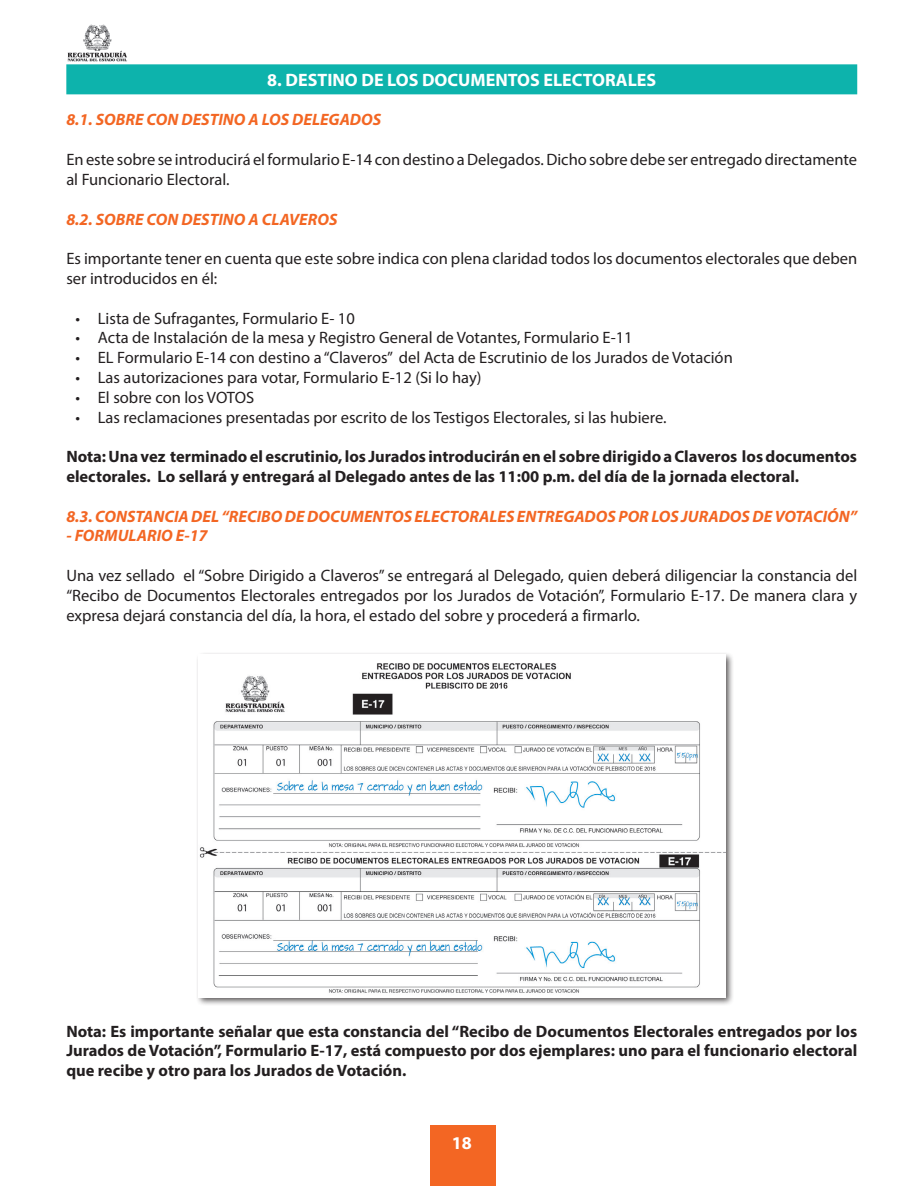
<style>
.page{position:relative;width:921px;height:1186px;background:#fff}
.page>*{position:absolute;margin:0;border:0;box-sizing:border-box;transform-origin:0 0}
.t1{font:700 18px "Myriad Pro";color:#fff}
.t2{font:16.5px/19.8px "Myriad Pro";color:#231f20}
.t3{font:700 16.5px/19.8px "Myriad Pro";color:#231f20}
.t4{font:italic 700 16.5px "Myriad Pro";color:#f36623}
</style>
<div class="page">
<div style="left:430px;top:1125px;width:66px;height:61px;background:#f36623"></div>
<img style="left:67px;top:24px;width:60px;height:38px">
<div style="left:66px;top:64px;width:791px;height:30px;background:#0db3ac"></div>
<div style="left:195px;top:652px;width:539px;height:354px;background:#231f20;opacity:.75"></div>
<img style="left:198px;top:655px;width:527px;height:342px">
<p class="t1" style="left:267px;top:68px;width:390px">8. DESTINO DE LOS DOCUMENTOS ELECTORALES</p>
<p class="t4" style="left:66px;top:109px;width:316px">8.1. SOBRE CON DESTINO A LOS DELEGADOS</p>
<p class="t2" style="left:66px;top:149px;width:792px">En este sobre se introducirá el formulario E-14 con destino a Delegados. Dicho sobre debe ser entregado directamente al Funcionario Electoral.</p>
<p class="t4" style="left:66px;top:208px;width:272px">8.2. SOBRE CON DESTINO A CLAVEROS</p>
<p class="t2" style="left:66px;top:248px;width:792px">Es importante tener en cuenta que este sobre indica con plena claridad todos los documentos electorales que deben ser introducidos en él:</p>
<p class="t2" style="left:75px;top:308px;width:281px">• Lista de Sufragantes, Formulario E- 10</p>
<p class="t2" style="left:75px;top:328px;width:559px">• Acta de Instalación de la mesa y Registro General de Votantes, Formulario E-11</p>
<p class="t2" style="left:75px;top:347px;width:659px">• EL Formulario E-14 con destino a “Claveros” del Acta de Escrutinio de los Jurados de Votación</p>
<p class="t2" style="left:75px;top:367px;width:407px">• Las autorizaciones para votar, Formulario E-12 (Si lo hay)</p>
<p class="t2" style="left:75px;top:387px;width:180px">• El sobre con los VOTOS</p>
<p class="t2" style="left:75px;top:407px;width:592px">• Las reclamaciones presentadas por escrito de los Testigos Electorales, si las hubiere.</p>
<p class="t3" style="left:66px;top:446px;width:792px">Nota: Una vez terminado el escrutinio, los Jurados introducirán en el sobre dirigido a Claveros los documentos electorales. Lo sellará y entregará al Delegado antes de las 11:00 p.m. del día de la jornada electoral.</p>
<p class="t4" style="left:66px;top:505px;width:792px">8.3. CONSTANCIA DEL “RECIBO DE DOCUMENTOS ELECTORALES ENTREGADOS POR LOS JURADOS DE VOTACIÓN”</p>
<p class="t4" style="left:66px;top:525px;width:143px">- FORMULARIO E-17</p>
<p class="t2" style="left:66px;top:565px;width:792px;text-align:justify">Una vez sellado el “Sobre Dirigido a Claveros” se entregará al Delegado, quien deberá diligenciar la constancia del “Recibo de Documentos Electorales entregados por los Jurados de Votación”, Formulario E-17. De manera clara y expresa dejará constancia del día, la hora, el estado del sobre y procederá a firmarlo.</p>
<p class="t3" style="left:66px;top:1020px;width:792px;text-align:justify">Nota: Es importante señalar que esta constancia del “Recibo de Documentos Electorales entregados por los Jurados de Votación”, Formulario E-17, está compuesto por dos ejemplares: uno para el funcionario electoral que recibe y otro para los Jurados de Votación.</p>
<p class="t1" style="left:452px;top:1131px;width:21px">18</p>
</div>
